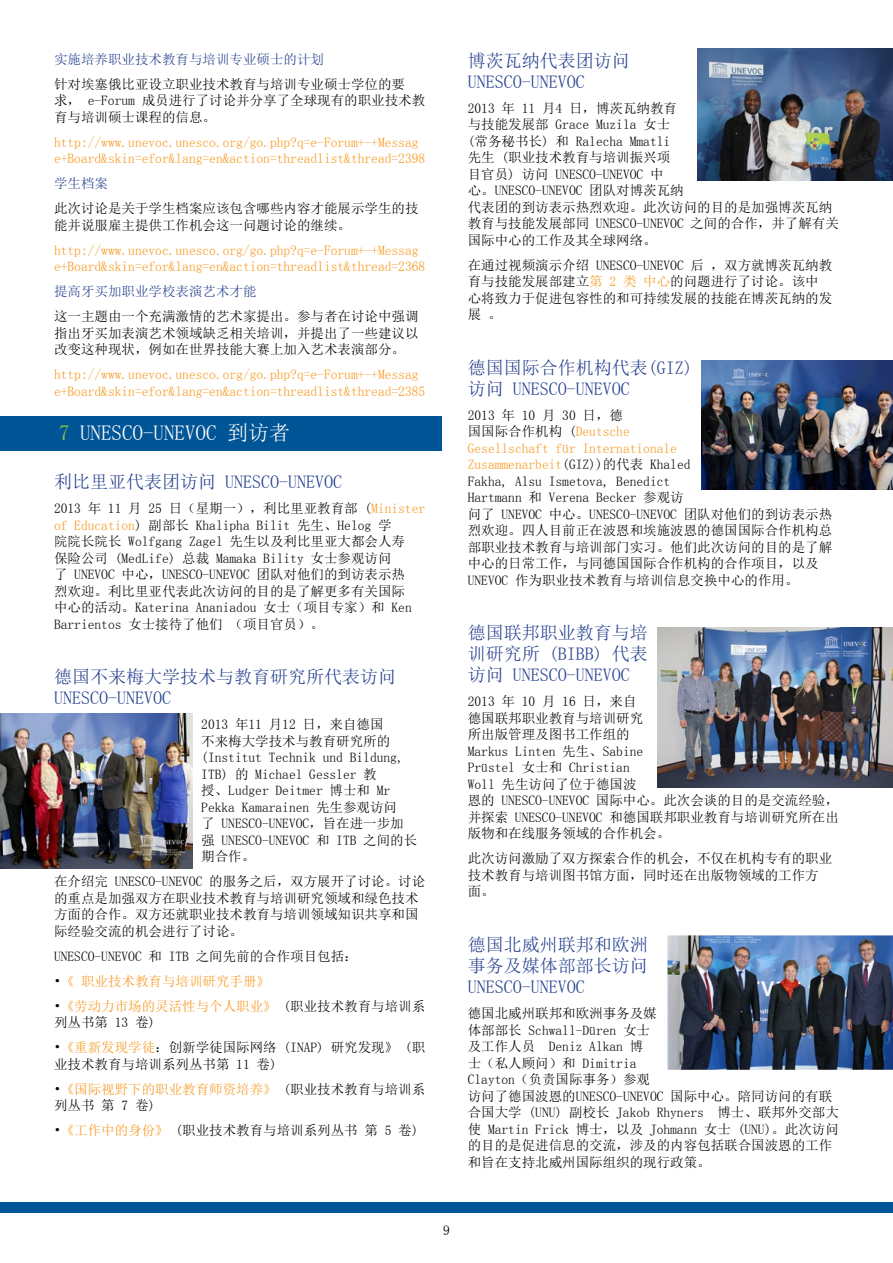
<style>
.page{position:relative;width:893px;height:1263px;background:#fff}
.page>*{position:absolute;margin:0;border:0;box-sizing:border-box;transform-origin:0 0}
.t1{font:21px "Sim Sun";color:#fff}
.t2{font:18px/21px "Sim Sun";color:#25408f}
.t3{font:13.5px/16.5px "Sim Sun";color:#000}
.t4{font:13.5px/16.5px "Sim Sun";color:#f8971d}
.t5{font:13.5px "Sim Sun";color:#25408f}
.s1{color:#8dc63f}
.s2{color:#f8971d}
.s3{color:#000}
</style>
<div class="page">
<div style="left:0;top:1202px;width:893px;height:10px;background:#005596"></div>
<img style="left:0;top:713px;width:193px;height:155px">
<div style="left:0;top:416px;width:441px;height:35px;background:#005596"></div>
<img style="left:697px;top:48px;width:196px;height:133px">
<img style="left:701px;top:361px;width:192px;height:128px">
<img style="left:657px;top:628px;width:236px;height:160px">
<img style="left:667px;top:935px;width:226px;height:135px">
<p class="t5" style="left:54px;top:52px;width:271px">实施培养职业技术教育与培训专业硕士的计划</p>
<p class="t3" style="left:54px;top:76px;width:373px">针对埃塞俄比亚设立职业技术教育与培训专业硕士学位的要<br>求， e-Forum 成员进行了讨论并分享了全球现有的职业技术教育与培训硕士课程的信息。</p>
<p class="t4" style="left:54px;top:134px;width:373px">http://www.unevoc.unesco.org/go.php?q=e-Forum+-+Messag e+Board&amp;skin=efor&amp;lang=en&amp;action=threadlist&amp;thread=2398</p>
<p class="t5" style="left:54px;top:177px;width:55px">学生档案</p>
<p class="t3" style="left:54px;top:200px;width:366px">此次讨论是关于学生档案应该包含哪些内容才能展示学生的技能并说服雇主提供工作机会这一问题讨论的继续。</p>
<p class="t4" style="left:54px;top:242px;width:373px">http://www.unevoc.unesco.org/go.php?q=e-Forum+-+Messag e+Board&amp;skin=efor&amp;lang=en&amp;action=threadlist&amp;thread=2368</p>
<p class="t5" style="left:54px;top:285px;width:204px">提高牙买加职业学校表演艺术才能</p>
<p class="t3" style="left:54px;top:308px;width:366px;text-align:justify">这一主题由一个充满激情的艺术家提出。参与者在讨论中强调指出牙买加表演艺术领域缺乏相关培训，并提出了一些建议以改变这种现状，例如在世界技能大赛上加入艺术表演部分。</p>
<p class="t4" style="left:54px;top:366px;width:373px">http://www.unevoc.unesco.org/go.php?q=e-Forum+-+Messag e+Board&amp;skin=efor&amp;lang=en&amp;action=threadlist&amp;thread=2385</p>
<h1 class="t1" style="left:59px;top:422px;width:232px"><span class="s1">7</span> UNESCO-UNEVOC 到访者</h1>
<h2 class="t2" style="left:54px;top:471px;width:289px">利比里亚代表团访问 UNESCO-UNEVOC</h2>
<p class="t3" style="left:54px;top:500px;width:373px">2013 年 11 月 25 日（星期一），利比里亚教育部 (<span class="s2">Minister of Education</span>) 副部长 Khalipha Bilit 先生、Helog 学<br>院院长院长 Wolfgang Zagel 先生以及利比里亚大都会人寿<br>保险公司 (MedLife) 总裁 Mamaka Bility 女士参观访问<br>了 UNEVOC 中心，UNESCO-UNEVOC 团队对他们的到访表示热<br>烈欢迎。利比里亚代表此次访问的目的是了解更多有关国际<br>中心的活动。Katerina Ananiadou 女士（项目专家）和 Ken Barrientos 女士接待了他们 （项目官员）。</p>
<h2 class="t2" style="left:54px;top:666px;width:343px">德国不来梅大学技术与教育研究所代表访问<br>UNESCO-UNEVOC</h2>
<p class="t3" style="left:201px;top:716px;width:217px">2013 年11 月12 日，来自德国<br>不来梅大学技术与教育研究所的(Institut Technik und Bildung,<br>ITB) 的 Michael Gessler 教<br>授、Ludger Deitmer 博士和 Mr<br>Pekka Kamarainen 先生参观访问<br>了 UNESCO-UNEVOC，旨在进一步加强 UNESCO-UNEVOC 和 ITB 之间的长期合作。</p>
<p class="t3" style="left:54px;top:873px;width:373px">在介绍完 UNESCO-UNEVOC 的服务之后，双方展开了讨论。讨论的重点是加强双方在职业技术教育与培训研究领域和绿色技术方面的合作。双方还就职业技术教育与培训领域知识共享和国际经验交流的机会进行了讨论。</p>
<p class="t3" style="left:54px;top:948px;width:305px">UNESCO-UNEVOC 和 ITB 之间先前的合作项目包括：</p>
<p class="t4" style="left:54px;top:973px;width:217px"><span class="s3">•</span>《 职业技术教育与培训研究手册》</p>
<p class="t3" style="left:54px;top:998px;width:373px">•<span class="s2">《劳动力市场的灵活性与个人职业》</span> (职业技术教育与培训系列丛书第 13 卷)</p>
<p class="t3" style="left:54px;top:1039px;width:373px">•<span class="s2">《重新发现学徒</span>：创新学徒国际网络 (INAP) 研究发现》 (职业技术教育与培训系列丛书第 11 卷)</p>
<p class="t3" style="left:54px;top:1081px;width:373px">•<span class="s2">《国际视野下的职业教育师资培养》</span> (职业技术教育与培训系列丛书 第 7 卷)</p>
<p class="t3" style="left:54px;top:1122px;width:366px">•<span class="s2">《工作中的身份》</span> (职业技术教育与培训系列丛书 第 5 卷)</p>
<h2 class="t2" style="left:468px;top:50px;width:163px">博茨瓦纳代表团访问<br>UNESCO-UNEVOC</h2>
<p class="t3" style="left:468px;top:100px;width:373px">2013 年 11 月4 日，博茨瓦纳教育<br>与技能发展部 Grace Muzila 女士<br>(常务秘书长) 和 Ralecha Mmatli<br>先生 (职业技术教育与培训振兴项<br>目官员) 访问 UNESCO-UNEVOC 中<br>心。UNESCO-UNEVOC 团队对博茨瓦纳<br>代表团的到访表示热烈欢迎。此次访问的目的是加强博茨瓦纳教育与技能发展部同 UNESCO-UNEVOC 之间的合作，并了解有关国际中心的工作及其全球网络。</p>
<p class="t3" style="left:468px;top:257px;width:366px">在通过视频演示介绍 UNESCO-UNEVOC 后 ，双方就博茨瓦纳教育与技能发展部建立<span class="s2">第 2 类 中心</span>的问题进行了讨论。该中心将致力于促进包容性的和可持续发展的技能在博茨瓦纳的发展 。</p>
<h2 class="t2" style="left:468px;top:357px;width:226px">德国国际合作机构代表(GIZ)访问 UNESCO-UNEVOC</h2>
<p class="t3" style="left:468px;top:407px;width:366px">2013 年 10 月 30 日，德<br>国国际合作机构 (<span class="s2">Deutsche<br>Gesellschaft für Internationale<br>Zusammenarbeit</span>(GIZ))的代表 Khaled<br>Fakha, Alsu Ismetova, Benedict<br>Hartmann 和 Verena Becker 参观访<br>问了 UNEVOC 中心。UNESCO-UNEVOC 团队对他们的到访表示热烈欢迎。四人目前正在波恩和埃施波恩的德国国际合作机构总部职业技术教育与培训部门实习。他们此次访问的目的是了解中心的日常工作，与同德国国际合作机构的合作项目，以及<br>UNEVOC 作为职业技术教育与培训信息交换中心的作用。</p>
<h2 class="t2" style="left:468px;top:622px;width:181px;text-align:justify">德国联邦职业教育与培训研究所 (BIBB) 代表访问 UNESCO-UNEVOC</h2>
<p class="t3" style="left:468px;top:693px;width:373px">2013 年 10 月 16 日，来自<br>德国联邦职业教育与培训研究<br>所出版管理及图书工作组的<br>Markus Linten 先生、Sabine<br>Prüstel 女士和 Christian<br>Woll 先生访问了位于德国波<br>恩的 UNESCO-UNEVOC 国际中心。此次会谈的目的是交流经验，并探索 UNESCO-UNEVOC 和德国联邦职业教育与培训研究所在出版物和在线服务领域的合作机会。</p>
<p class="t3" style="left:468px;top:850px;width:366px">此次访问激励了双方探索合作的机会，不仅在机构专有的职业技术教育与培训图书馆方面，同时还在出版物领域的工作方面。</p>
<h2 class="t2" style="left:468px;top:934px;width:181px;text-align:justify">德国北威州联邦和欧洲事务及媒体部部长访问UNESCO-UNEVOC</h2>
<p class="t3" style="left:468px;top:1005px;width:373px">德国北威州联邦和欧洲事务及媒<br>体部部长 Schwall-Düren 女士<br>及工作人员 Deniz Alkan 博<br>士（私人顾问）和 Dimitria<br>Clayton（负责国际事务）参观<br>访问了德国波恩的UNESCO-UNEVOC 国际中心。陪同访问的有联合国大学 (UNU) 副校长 Jakob Rhyners 博士、联邦外交部大使 Martin Frick 博士，以及 Johmann 女士 (UNU)。此次访问的目的是促进信息的交流，涉及的内容包括联合国波恩的工作和旨在支持北威州国际组织的现行政策。</p>
<p class="t3" style="left:443px;top:1222px;width:8px">9</p>
</div>
